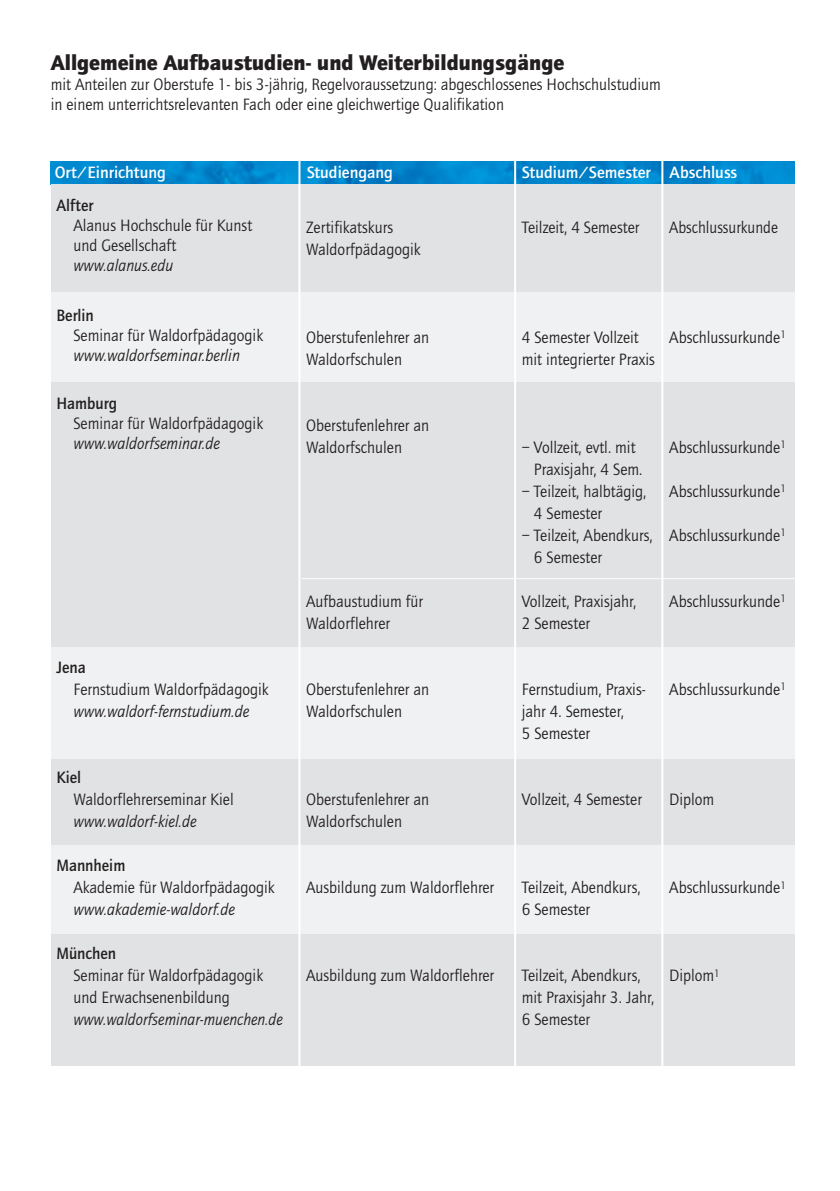
<style>
.page{position:relative;width:840px;height:1191px;background:#fff}
.page>*{position:absolute;margin:0;border:0;box-sizing:border-box;transform-origin:0 0}
.t1{font:900 22px "Quay Sans";color:#231f20}
.t2{font:17px/22px "Quay Sans";color:#231f20;scale:.95 1}
.t3{font:italic 17px "Quay Sans";color:#231f20;scale:.95 1}
.t4{font:500 17px "Quay Sans";color:#fff}
.t5{font:500 17px "Quay Sans";color:#231f20;scale:.95 1}
.t6{font:italic 17px "Quay Sans";color:#231f20;scale:.93 1}
.t7{font:17px "Quay Sans";color:#231f20;scale:.93 1}
.t8{font:italic 17px "Quay Sans";color:#231f20;scale:.94 1}
</style>
<div class="page">
<img style="left:51px;top:162px;width:743px;height:22px">
<div style="left:51px;top:203px;width:743px;height:857px;background:#f0f1f2"></div>
<div style="left:51px;top:184px;width:743px;height:107px;background:#e1e2e4"></div>
<div style="left:51px;top:382px;width:743px;height:265px;background:#e1e2e4"></div>
<div style="left:51px;top:758px;width:743px;height:86px;background:#e1e2e4"></div>
<div style="left:51px;top:934px;width:743px;height:132px;background:#e1e2e4"></div>
<hr style="left:301px;top:578px;width:510px;height:1px;background:#fff">
<hr style="left:298px;top:153px;width:2px;height:936px;background:#fff">
<hr style="left:514px;top:153px;width:2px;height:928px;background:#fff">
<hr style="left:661px;top:153px;width:2px;height:926px;background:#fff">
<p class="t1" style="left:51px;top:50px;width:514px">Allgemeine Aufbaustudien- und Weiterbildungsgänge</p>
<p class="t2" style="left:51px;top:74px;width:643px;line-height:20px">mit Anteilen zur Oberstufe 1- bis 3-jährig, Regelvoraussetzung: abgeschlossenes Hochschulstudium in einem unterrichtsrelevanten Fach oder eine gleichwertige Qualifikation</p>
<p class="t4" style="left:55px;top:162px;width:112px">Ort/Einrichtung</p>
<p class="t4" style="left:306px;top:162px;width:88px">Studiengang</p>
<p class="t4" style="left:521px;top:162px;width:217px">Studium/Semester Abschluss</p>
<p class="t5" style="left:56px;top:195px;width:40px">Alfter</p>
<p class="t2" style="left:73px;top:215px;width:189px;line-height:20px">Alanus Hochschule für Kunst und Gesellschaft</p>
<p class="t8" style="left:73px;top:255px;width:108px">www.alanus.edu</p>
<p class="t5" style="left:56px;top:305px;width:41px">Berlin</p>
<p class="t2" style="left:73px;top:324px;width:201px">Seminar für Waldorfpädagogik</p>
<p class="t3" style="left:73px;top:345px;width:177px">www.waldorfseminar.berlin</p>
<p class="t5" style="left:56px;top:393px;width:65px">Hamburg</p>
<p class="t2" style="left:73px;top:412px;width:201px">Seminar für Waldorfpädagogik</p>
<p class="t3" style="left:73px;top:433px;width:156px">www.waldorfseminar.de</p>
<p class="t2" style="left:306px;top:216px;width:122px">Zertifikatskurs<br>Waldorfpädagogik</p>
<p class="t2" style="left:306px;top:326px;width:131px">Oberstufenlehrer an<br>Waldorfschulen</p>
<p class="t2" style="left:306px;top:414px;width:131px">Oberstufenlehrer an<br>Waldorfschulen</p>
<p class="t5" style="left:56px;top:657px;width:32px">Jena</p>
<p class="t2" style="left:73px;top:678px;width:207px">Fernstudium Waldorfpädagogik</p>
<p class="t3" style="left:73px;top:701px;width:186px">www.waldorf-fernstudium.de</p>
<p class="t5" style="left:56px;top:767px;width:28px">Kiel</p>
<p class="t2" style="left:73px;top:788px;width:170px">Waldorflehrerseminar Kiel</p>
<p class="t3" style="left:73px;top:811px;width:131px">www.waldorf-kiel.de</p>
<p class="t5" style="left:56px;top:855px;width:74px">Mannheim</p>
<p class="t2" style="left:73px;top:876px;width:213px">Akademie für Waldorfpädagogik</p>
<p class="t3" style="left:73px;top:899px;width:171px">www.akademie-waldorf.de</p>
<p class="t5" style="left:56px;top:943px;width:64px">München</p>
<p class="t2" style="left:73px;top:964px;width:201px">Seminar für Waldorfpädagogik und Erwachsenenbildung</p>
<p class="t6" style="left:73px;top:1009px;width:226px">www.waldorfseminar-muenchen.de</p>
<p class="t2" style="left:306px;top:590px;width:124px">Aufbaustudium für<br>Waldorflehrer</p>
<p class="t2" style="left:306px;top:678px;width:131px">Oberstufenlehrer an<br>Waldorfschulen</p>
<p class="t2" style="left:306px;top:788px;width:131px">Oberstufenlehrer an<br>Waldorfschulen</p>
<p class="t2" style="left:306px;top:876px;width:199px">Ausbildung zum Waldorflehrer</p>
<p class="t2" style="left:306px;top:964px;width:199px">Ausbildung zum Waldorflehrer</p>
<p class="t2" style="left:521px;top:216px;width:125px">Teilzeit, 4 Semester</p>
<p class="t7" style="left:668px;top:217px;width:119px">Abschlussurkunde</p>
<p class="t2" style="left:521px;top:326px;width:142px">4 Semester Vollzeit mit integrierter Praxis</p>
<p class="t2" style="left:668px;top:326px;width:124px">Abschlussurkunde<sup>1</sup></p>
<p class="t2" style="left:533px;top:436px;width:116px;text-indent:-12px">– Vollzeit, evtl. mit<br>Praxisjahr, 4 Sem.</p>
<p class="t2" style="left:533px;top:480px;width:120px;text-indent:-12px">– Teilzeit, halbtägig,<br>4 Semester</p>
<p class="t2" style="left:533px;top:524px;width:126px;text-indent:-12px">– Teilzeit, Abendkurs,<br>6 Semester</p>
<p class="t2" style="left:521px;top:590px;width:122px">Vollzeit, Praxisjahr,<br>2 Semester</p>
<p class="t2" style="left:668px;top:436px;width:124px">Abschlussurkunde<sup>1</sup></p>
<p class="t2" style="left:668px;top:480px;width:124px">Abschlussurkunde<sup>1</sup></p>
<p class="t2" style="left:668px;top:524px;width:124px">Abschlussurkunde<sup>1</sup></p>
<p class="t2" style="left:668px;top:590px;width:124px">Abschlussurkunde<sup>1</sup></p>
<p class="t2" style="left:521px;top:678px;width:132px">Fernstudium, Praxis&shy;jahr 4. Semester,<br>5 Semester</p>
<p class="t2" style="left:521px;top:788px;width:128px">Vollzeit, 4 Semester</p>
<p class="t2" style="left:668px;top:678px;width:124px">Abschlussurkunde<sup>1</sup></p>
<p class="t2" style="left:668px;top:788px;width:49px">Diplom</p>
<p class="t2" style="left:521px;top:876px;width:126px">Teilzeit, Abendkurs,<br>6 Semester</p>
<p class="t2" style="left:668px;top:876px;width:124px">Abschlussurkunde<sup>1</sup></p>
<p class="t2" style="left:521px;top:964px;width:141px">Teilzeit, Abendkurs, mit Praxisjahr 3. Jahr,<br>6 Semester</p>
<p class="t2" style="left:668px;top:964px;width:55px">Diplom<sup>1</sup></p>
</div>
